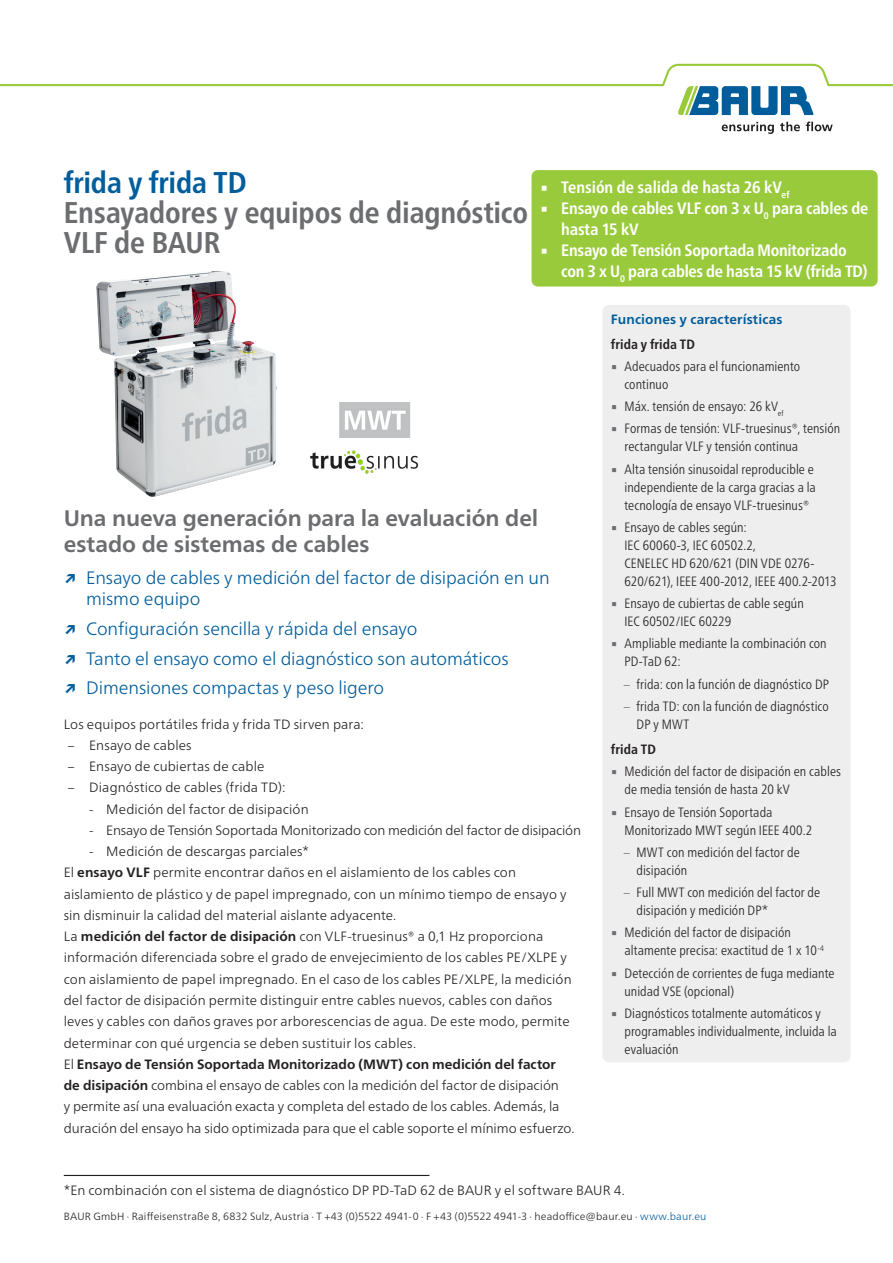
<style>
.page{position:relative;width:893px;height:1263px;background:#fff}
.page>*{position:absolute;margin:0;border:0;box-sizing:border-box;transform-origin:0 0}
.DB_-_Titel_Produktbe{font:700 condensed 30px/30px "Frutiger Neue LTW1 G";letter-spacing:-.005em;color:#6c6d70}
.DB_-_Titel_Produktna{font:700 condensed 30px "Frutiger Neue LTW1 G";letter-spacing:-.005em;color:#005d9c}
.DB_-_Aufzählung_USP{font:700 22.5px/25.5px "Frutiger Neue LTW1 G";letter-spacing:-.005em;color:#6c6d70}
.t1{font:300 18px/21.3px "Frutiger Neue LTW1 G";letter-spacing:-.005em;color:#005d9c}
.t2{font:700 condensed 16.5px/21px "Frutiger Neue LTW1 G";letter-spacing:-.01em;color:#fff}
.DB___Fließtext{font:300 13.5px/21.3px "Frutiger Neue LTW1 G";letter-spacing:.005em;color:#231f20}
.t3{font:300 condensed 13.5px/18px "Frutiger Neue LTW1 G";letter-spacing:.005em;color:#231f20}
.DB_-_Condensed_Übers{font:700 13.5px "Frutiger Neue LTW1 G";letter-spacing:.01em;color:#005d9c}
.DB_-_Condensed_Unter{font:700 condensed 13.5px "Frutiger Neue LTW1 G";letter-spacing:.01em;color:#231f20}
.t4{font:300 10.5px "Frutiger Neue LTW1 G";letter-spacing:.015em;color:#231f20}
.s1{font-family:"Lucida Sans Unicode";font-weight:400;font-stretch:normal}
.s2{font-weight:700}
.s3{font-stretch:condensed}
.s4{font-family:"Lucida Sans Unicode";font-weight:400;font-stretch:normal;color:#6c6d70}
.s5{color:#6c6d70}
.s6{color:#005d9c}
</style>
<div class="page">
<svg style="left:722px;top:122px;width:52px;height:12px"></svg>
<svg style="left:780px;top:122px;width:20px;height:9px"></svg>
<svg style="left:806px;top:122px;width:27px;height:9px"></svg>
<svg style="left:0;top:64px;width:893px;height:51px"></svg>
<div style="left:531px;top:170px;width:347px;height:117px;background:#99ca3b;border-radius:6px"></div>
<hr style="left:64px;top:1175px;width:365px;height:1px;background:#231f20">
<div style="left:602px;top:305px;width:248px;height:757px;background:#eeeeef;border-radius:6px"></div>
<img style="left:96px;top:271px;width:181px;height:226px">
<img style="left:310px;top:450px;width:108px;height:24px">
<img style="left:339px;top:402px;width:71px;height:35px">
<p class="DB_-_Titel_Produktna" style="left:64px;top:160px;width:184px">frida y frida TD</p>
<p class="DB_-_Titel_Produktbe" style="left:64px;top:195px;width:466px">Ensayadores y equipos de diagnóstico<br>VLF de BAUR</p>
<p class="t2" style="left:540px;top:175px;width:251px"><span class="s1">▪</span> Tensión de salida de hasta 26 kV<sub>ef</sub></p>
<p class="t2" style="left:561px;top:196px;width:309px;text-indent:-21px"><span class="s1">▪</span> Ensayo de cables VLF con 3 x U<sub>0</sub> para cables de hasta 15 kV</p>
<p class="t2" style="left:561px;top:238px;width:308px;text-indent:-21px"><span class="s1">▪</span> Ensayo de Tensión Soportada Monitorizado con 3 x U<sub>0</sub> para cables de hasta 15 kV (frida TD)</p>
<p class="DB_-_Aufzählung_USP" style="left:64px;top:504px;width:476px">Una nueva generación para la evaluación del estado de sistemas de cables</p>
<p class="t1" style="left:86px;top:565px;width:465px;text-indent:-22px"><span class="s2">↗</span> Ensayo de cables y medición del factor de disipación en un mismo equipo</p>
<p class="t1" style="left:64px;top:616px;width:355px"><span class="s2">↗</span> Configuración sencilla y rápida del ensayo</p>
<p class="t1" style="left:64px;top:646px;width:446px"><span class="s2">↗</span> Tanto el ensayo como el diagnóstico son automáticos</p>
<p class="t1" style="left:64px;top:676px;width:322px"><span class="s2">↗</span> Dimensiones compactas y peso ligero</p>
<p class="DB___Fließtext" style="left:64px;top:712px;width:302px">Los equipos portátiles frida y frida TD sirven para:</p>
<p class="DB___Fließtext" style="left:68px;top:733px;width:125px"><span class="s3">–</span> Ensayo de cables</p>
<p class="DB___Fließtext" style="left:68px;top:755px;width:198px"><span class="s3">–</span> Ensayo de cubiertas de cable</p>
<p class="DB___Fließtext" style="left:68px;top:776px;width:219px"><span class="s3">–</span> Diagnóstico de cables (frida TD):</p>
<p class="DB___Fließtext" style="left:89px;top:797px;width:221px">- Medición del factor de disipación</p>
<p class="DB___Fließtext" style="left:89px;top:818px;width:493px">- Ensayo de Tensión Soportada Monitorizado con medición del factor de disipación</p>
<p class="DB___Fließtext" style="left:89px;top:840px;width:221px">- Medición de descargas parciales*</p>
<p class="DB___Fließtext" style="left:64px;top:861px;width:504px">El <span class="s2">ensayo VLF</span> permite encontrar daños en el aislamiento de los cables con aislamiento de plástico y de papel impregnado, con un mínimo tiempo de ensayo y sin disminuir la calidad del material aislante adyacente.</p>
<p class="DB___Fließtext" style="left:64px;top:925px;width:509px">La <span class="s2">medición del factor de disipación</span> con VLF-truesinus® a 0,1 Hz proporciona información diferenciada sobre el grado de envejecimiento de los cables PE/XLPE y con aislamiento de papel impregnado. En el caso de los cables PE/XLPE, la medición del factor de disipación permite distinguir entre cables nuevos, cables con daños leves y cables con daños graves por arborescencias de agua. De este modo, permite determinar con qué urgencia se deben sustituir los cables.</p>
<p class="DB___Fließtext" style="left:64px;top:1052px;width:512px">El <span class="s2">Ensayo de Tensión Soportada Monitorizado (MWT) con medición del factor de disipación</span> combina el ensayo de cables con la medición del factor de disipación<br>y permite así una evaluación exacta y completa del estado de los cables. Además, la duración del ensayo ha sido optimizada para que el cable soporte el mínimo esfuerzo.</p>
<p class="DB_-_Condensed_Übers" style="left:611px;top:309px;width:173px">Funciones y características</p>
<p class="DB_-_Condensed_Unter" style="left:611px;top:334px;width:86px">frida y frida TD</p>
<p class="t3" style="left:624px;top:356px;width:177px;text-indent:-14px"><span class="s4">▪</span> Adecuados para el funcionamiento continuo</p>
<p class="t3" style="left:611px;top:396px;width:174px"><span class="s4">▪</span> Máx. tensión de ensayo: 26 kV<sub>ef</sub></p>
<p class="t3" style="left:624px;top:419px;width:217px;text-indent:-14px"><span class="s4">▪</span> Formas de tensión: VLF-truesinus®, tensión rectangular VLF y tensión continua</p>
<p class="t3" style="left:624px;top:459px;width:193px;text-indent:-14px"><span class="s4">▪</span> Alta tensión sinusoidal reproducible e independiente de la carga gracias a la tecnología de ensayo VLF-truesinus®</p>
<p class="t3" style="left:624px;top:517px;width:214px;text-indent:-14px"><span class="s4">▪</span> Ensayo de cables según:<br>IEC 60060-3, IEC 60502.2,<br>CENELEC HD 620/621 (DIN VDE 0276-<br>620/621), IEEE 400-2012, IEEE 400.2-2013</p>
<p class="t3" style="left:624px;top:593px;width:181px;text-indent:-14px"><span class="s4">▪</span> Ensayo de cubiertas de cable según<br>IEC 60502/IEC 60229</p>
<p class="t3" style="left:624px;top:634px;width:204px;text-indent:-14px"><span class="s4">▪</span> Ampliable mediante la combinación con<br>PD-TaD 62:</p>
<p class="t3" style="left:624px;top:674px;width:207px"><span class="s5">–</span> frida: con la función de diagnóstico DP</p>
<p class="t3" style="left:637px;top:696px;width:194px;text-indent:-13px"><span class="s5">–</span> frida TD: con la función de diagnóstico<br>DP y MWT</p>
<p class="DB_-_Condensed_Unter" style="left:611px;top:739px;width:47px">frida TD</p>
<p class="t3" style="left:624px;top:761px;width:218px;text-indent:-14px"><span class="s4">▪</span> Medición del factor de disipación en cables de media tensión de hasta 20 kV</p>
<p class="t3" style="left:624px;top:802px;width:189px;text-indent:-14px"><span class="s4">▪</span> Ensayo de Tensión Soportada<br>Monitorizado MWT según IEEE 400.2</p>
<p class="t3" style="left:637px;top:842px;width:165px;text-indent:-13px"><span class="s5">–</span> MWT con medición del factor de disipación</p>
<p class="t3" style="left:637px;top:882px;width:185px;text-indent:-13px"><span class="s5">–</span> Full MWT con medición del factor de disipación y medición DP*</p>
<p class="t3" style="left:624px;top:922px;width:201px;text-indent:-14px"><span class="s4">▪</span> Medición del factor de disipación altamente precisa: exactitud de 1 x 10<sup>-4</sup></p>
<p class="t3" style="left:624px;top:963px;width:212px;text-indent:-14px"><span class="s4">▪</span> Detección de corrientes de fuga mediante unidad VSE (opcional)</p>
<p class="t3" style="left:624px;top:1003px;width:214px;text-indent:-14px"><span class="s4">▪</span> Diagnósticos totalmente automáticos y programables individualmente, incluida la evaluación</p>
<p class="DB___Fließtext" style="left:64px;top:1178px;width:563px">*En combinación con el sistema de diagnóstico DP PD-TaD 62 de BAUR y el software BAUR 4.</p>
<p class="t4" style="left:64px;top:1208px;width:644px">BAUR GmbH · Raiffeisenstraße 8, 6832 Sulz, Austria · T +43 (0)5522 4941-0 · F +43 (0)5522 4941-3 · headoffice@baur.eu · <span class="s6">www.baur.eu</span></p>
</div>
